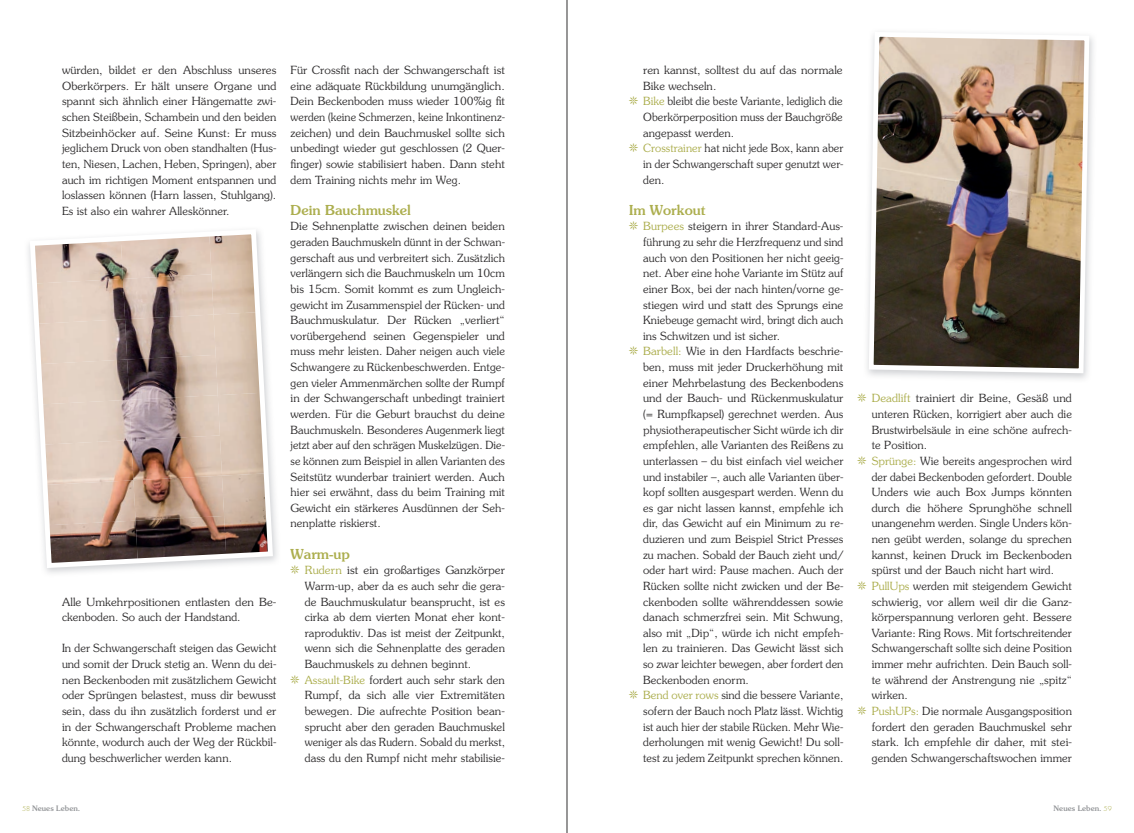
<style>
.page{position:relative;width:1134px;height:833px;background:#fff}
.page>*{position:absolute;margin:0;border:0;box-sizing:border-box;transform-origin:0 0}
.t1{font:500 13.75px "Souvenir Std";letter-spacing:.005em;color:#acae4e}
.t2{font:300 11.25px/15.6px "Souvenir Std";letter-spacing:.005em;color:#312f30;text-align:justify}
.t3{font:500 7.5px "Souvenir Std";letter-spacing:.01em;color:#939598}
.s1{font-family:"Bluemchen";font-weight:400;font-size:12.5px;color:#acae4e}
.s2{color:#acae4e}
.s3{font-family:"Helvetica";font-size:12.5px}
.s4{font-family:"Futura EF";font-weight:300;color:#acae4e}
</style>
<div class="page">
<img style="left:866px;top:30px;width:226px;height:346px">
<svg style="left:28px;top:230px;width:247px;height:340px"></svg>
<hr style="left:567px;top:0;width:1px;height:833px;background:#312f30">
<p class="t2" style="left:62px;top:62px;width:216px">würden, bildet er den Abschluss unseres Oberkörpers. Er hält unsere Organe und spannt sich ähnlich einer Hängematte zwi&shy;schen Steißbein, Schambein und den beiden Sitzbeinhöcker auf. Seine Kunst: Er muss jeglichem Druck von oben standhalten (Hus&shy;ten, Niesen, Lachen, Heben, Springen), aber auch im richtigen Moment entspannen und loslassen können (Harn lassen, Stuhlgang).<br>Es ist also ein wahrer Alleskönner.</p>
<p class="t2" style="left:62px;top:594px;width:216px">Alle Umkehrpositionen entlasten den Be&shy;ckenboden. So auch der Handstand.</p>
<p class="t2" style="left:62px;top:640px;width:216px">In der Schwangerschaft steigen das Gewicht und somit der Druck stetig an. Wenn du dei&shy;nen Beckenboden mit zusätzlichem Gewicht oder Sprüngen belastest, muss dir bewusst sein, dass du ihn zusätzlich forderst und er in der Schwangerschaft Probleme machen könnte, wodurch auch der Weg der Rückbil&shy;dung beschwerlicher werden kann.</p>
<p class="t2" style="left:291px;top:62px;width:216px">Für Crossfit nach der Schwangerschaft ist eine adäquate Rückbildung unumgänglich.<br>Dein Beckenboden muss wieder 100%ig fit werden (keine Schmerzen, keine Inkontinenz&shy;zeichen) und dein Bauchmuskel sollte sich unbedingt wieder gut geschlossen (2 Quer&shy;finger) sowie stabilisiert haben. Dann steht dem Training nichts mehr im Weg.</p>
<p class="t1" style="left:291px;top:201px;width:122px">Dein Bauchmuskel</p>
<p class="t2" style="left:291px;top:219px;width:216px">Die Sehnenplatte zwischen deinen beiden geraden Bauchmuskeln dünnt in der Schwan&shy;gerschaft aus und verbreitert sich. Zusätzlich verlängern sich die Bauchmuskeln um 10cm bis 15cm. Somit kommt es zum Ungleich&shy;gewicht im Zusammenspiel der Rücken- und Bauchmuskulatur. Der Rücken „verliert“ vorübergehend seinen Gegenspieler und muss mehr leisten. Daher neigen auch viele Schwangere zu Rückenbeschwerden. Entge&shy;gen vieler Ammenmärchen sollte der Rumpf in der Schwangerschaft unbedingt trainiert werden. Für die Geburt brauchst du deine Bauchmuskeln. Besonderes Augenmerk liegt jetzt aber auf den schrägen Muskelzügen. Die&shy;se können zum Beispiel in allen Varianten des Seitstütz wunderbar trainiert werden. Auch hier sei erwähnt, dass du beim Training mit Gewicht ein stärkeres Ausdünnen der Seh&shy;nenplatte riskierst.</p>
<p class="t1" style="left:291px;top:545px;width:61px">Warm-up</p>
<p class="t2" style="left:291px;top:562px;width:216px"><span class="s1">B</span> <span class="s2">Rudern</span> ist ein großartiges Ganzkörper</p>
<p class="t2" style="left:305px;top:578px;width:202px">Warm-up, aber da es auch sehr die gera-</p>
<p class="t2" style="left:305px;top:594px;width:202px">de Bauchmuskulatur beansprucht, ist es</p>
<p class="t2" style="left:305px;top:609px;width:202px">cirka ab dem vierten Monat eher kont-</p>
<p class="t2" style="left:305px;top:625px;width:202px">raproduktiv. Das ist meist der Zeitpunkt,</p>
<p class="t2" style="left:305px;top:640px;width:202px">wenn sich die Sehnenplatte des geraden</p>
<p class="t2" style="left:305px;top:656px;width:168px">Bauchmuskels zu dehnen beginnt.</p>
<p class="t2" style="left:291px;top:672px;width:216px"><span class="s1">B</span> <span class="s2">Assault-Bike</span> fordert auch sehr stark den</p>
<p class="t2" style="left:305px;top:687px;width:202px">Rumpf, da sich alle vier Extremitäten</p>
<p class="t2" style="left:305px;top:703px;width:202px">bewegen. Die aufrechte Position bean-</p>
<p class="t2" style="left:305px;top:719px;width:202px">sprucht aber den geraden Bauchmuskel</p>
<p class="t2" style="left:305px;top:734px;width:202px">weniger als das Rudern. Sobald du merkst,</p>
<p class="t2" style="left:305px;top:750px;width:202px">dass du den Rumpf nicht mehr stabilisie-</p>
<p class="t2" style="left:643px;top:62px;width:201px">ren kannst, solltest du auf das normale</p>
<p class="t2" style="left:643px;top:78px;width:75px">Bike wechseln.</p>
<p class="t2" style="left:629px;top:94px;width:215px"><span class="s1">B</span> <span class="s2">Bike</span> bleibt die beste Variante, lediglich die</p>
<p class="t2" style="left:643px;top:109px;width:201px">Oberkörperposition muss der Bauchgröße</p>
<p class="t2" style="left:643px;top:125px;width:93px">angepasst werden.</p>
<p class="t2" style="left:629px;top:140px;width:216px"><span class="s1">B</span> <span class="s2">Crosstrainer</span> hat nicht jede Box, kann aber</p>
<p class="t2" style="left:643px;top:156px;width:202px">in der Schwangerschaft super genutzt wer-</p>
<p class="t2" style="left:643px;top:172px;width:23px">den.</p>
<p class="t1" style="left:629px;top:201px;width:78px">Im Workout</p>
<p class="t2" style="left:629px;top:219px;width:216px"><span class="s1">B</span> <span class="s2">Burpees</span> steigern in ihrer Standard-Aus-</p>
<p class="t2" style="left:643px;top:234px;width:202px">führung zu sehr die Herzfrequenz und sind</p>
<p class="t2" style="left:643px;top:250px;width:202px">auch von den Positionen her nicht geeig-</p>
<p class="t2" style="left:643px;top:265px;width:202px">net. Aber eine hohe Variante im Stütz auf</p>
<p class="t2" style="left:643px;top:281px;width:202px">einer Box, bei der nach hinten<span class="s3">/</span>vorne ge-</p>
<p class="t2" style="left:643px;top:297px;width:202px">stiegen wird und statt des Sprungs eine</p>
<p class="t2" style="left:643px;top:312px;width:202px">Kniebeuge gemacht wird, bringt dich auch</p>
<p class="t2" style="left:643px;top:328px;width:138px">ins Schwitzen und ist sicher.</p>
<p class="t2" style="left:629px;top:344px;width:216px"><span class="s1">B</span> <span class="s2">Barbell:</span> Wie in den Hardfacts beschrie-</p>
<p class="t2" style="left:643px;top:359px;width:202px">ben, muss mit jeder Druckerhöhung mit</p>
<p class="t2" style="left:643px;top:375px;width:202px">einer Mehrbelastung des Beckenbodens</p>
<p class="t2" style="left:643px;top:390px;width:202px">und der Bauch- und Rückenmuskulatur</p>
<p class="t2" style="left:643px;top:406px;width:202px">(= Rumpfkapsel) gerechnet werden. Aus</p>
<p class="t2" style="left:643px;top:422px;width:202px">physiotherapeutischer Sicht würde ich dir</p>
<p class="t2" style="left:643px;top:437px;width:202px">empfehlen, alle Varianten des Reißens zu</p>
<p class="t2" style="left:643px;top:453px;width:202px">unterlassen – du bist einfach viel weicher</p>
<p class="t2" style="left:643px;top:469px;width:202px">und instabiler –, auch alle Varianten über-</p>
<p class="t2" style="left:643px;top:484px;width:202px">kopf sollten ausgespart werden. Wenn du</p>
<p class="t2" style="left:643px;top:500px;width:202px">es gar nicht lassen kannst, empfehle ich</p>
<p class="t2" style="left:643px;top:515px;width:202px">dir, das Gewicht auf ein Minimum zu re-</p>
<p class="t2" style="left:643px;top:531px;width:202px">duzieren und zum Beispiel Strict Presses</p>
<p class="t2" style="left:643px;top:547px;width:202px">zu machen. Sobald der Bauch zieht und/</p>
<p class="t2" style="left:643px;top:562px;width:202px">oder hart wird: Pause machen. Auch der</p>
<p class="t2" style="left:643px;top:578px;width:202px">Rücken sollte nicht zwicken und der Be-</p>
<p class="t2" style="left:643px;top:594px;width:202px">ckenboden sollte währenddessen sowie</p>
<p class="t2" style="left:643px;top:609px;width:202px">danach schmerzfrei sein. Mit Schwung,</p>
<p class="t2" style="left:643px;top:625px;width:202px">also mit „Dip“, würde ich nicht empfeh-</p>
<p class="t2" style="left:643px;top:640px;width:202px">len zu trainieren. Das Gewicht lässt sich</p>
<p class="t2" style="left:643px;top:656px;width:202px">so zwar leichter bewegen, aber fordert den</p>
<p class="t2" style="left:643px;top:672px;width:107px">Beckenboden enorm.</p>
<p class="t2" style="left:629px;top:687px;width:216px"><span class="s1">B</span> <span class="s2">Bend over rows</span> sind die bessere Variante,</p>
<p class="t2" style="left:643px;top:703px;width:202px">sofern der Bauch noch Platz lässt. Wichtig</p>
<p class="t2" style="left:643px;top:719px;width:202px">ist auch hier der stabile Rücken. Mehr Wie-</p>
<p class="t2" style="left:643px;top:734px;width:202px">derholungen mit wenig Gewicht! Du soll-</p>
<p class="t2" style="left:643px;top:750px;width:202px">test zu jedem Zeitpunkt sprechen können.</p>
<p class="t2" style="left:857px;top:390px;width:216px"><span class="s1">B</span> <span class="s2">Deadlift</span> trainiert dir Beine, Gesäß und</p>
<p class="t2" style="left:872px;top:406px;width:202px">unteren Rücken, korrigiert aber auch die</p>
<p class="t2" style="left:872px;top:422px;width:202px">Brustwirbelsäule in eine schöne aufrech-</p>
<p class="t2" style="left:872px;top:437px;width:57px">te Position.</p>
<p class="t2" style="left:857px;top:453px;width:216px"><span class="s1">B</span> <span class="s2">Sprünge:</span> Wie bereits angesprochen wird</p>
<p class="t2" style="left:872px;top:469px;width:202px">der dabei Beckenboden gefordert. Double</p>
<p class="t2" style="left:872px;top:484px;width:202px">Unders wie auch Box Jumps könnten</p>
<p class="t2" style="left:872px;top:500px;width:202px">durch die höhere Sprunghöhe schnell</p>
<p class="t2" style="left:872px;top:515px;width:202px">unangenehm werden. Single Unders kön-</p>
<p class="t2" style="left:872px;top:531px;width:202px">nen geübt werden, solange du sprechen</p>
<p class="t2" style="left:872px;top:547px;width:202px">kannst, keinen Druck im Beckenboden</p>
<p class="t2" style="left:872px;top:562px;width:184px">spürst und der Bauch nicht hart wird.</p>
<p class="t2" style="left:857px;top:578px;width:216px"><span class="s1">B</span> <span class="s2">PullUps</span> werden mit steigendem Gewicht</p>
<p class="t2" style="left:872px;top:594px;width:202px">schwierig, vor allem weil dir die Ganz-</p>
<p class="t2" style="left:872px;top:609px;width:202px">körperspannung verloren geht. Bessere</p>
<p class="t2" style="left:872px;top:625px;width:202px">Variante: Ring Rows. Mit fortschreitender</p>
<p class="t2" style="left:872px;top:640px;width:202px">Schwangerschaft sollte sich deine Position</p>
<p class="t2" style="left:872px;top:656px;width:202px">immer mehr aufrichten. Dein Bauch soll-</p>
<p class="t2" style="left:872px;top:672px;width:202px">te während der Anstrengung nie „spitz“</p>
<p class="t2" style="left:872px;top:687px;width:38px">wirken.</p>
<p class="t2" style="left:857px;top:703px;width:216px"><span class="s1">B</span> <span class="s2">PushUPs:</span> Die normale Ausgangsposition</p>
<p class="t2" style="left:872px;top:719px;width:202px">fordert den geraden Bauchmuskel sehr</p>
<p class="t2" style="left:872px;top:734px;width:202px">stark. Ich empfehle dir daher, mit stei-</p>
<p class="t2" style="left:872px;top:750px;width:202px">genden Schwangerschaftswochen immer</p>
<p class="t3" style="left:22px;top:803px;width:60px"><span class="s4">58</span> Neues Leben.</p>
<p class="t3" style="left:1053px;top:803px;width:60px">Neues Leben. <span class="s4">59</span></p>
</div>
